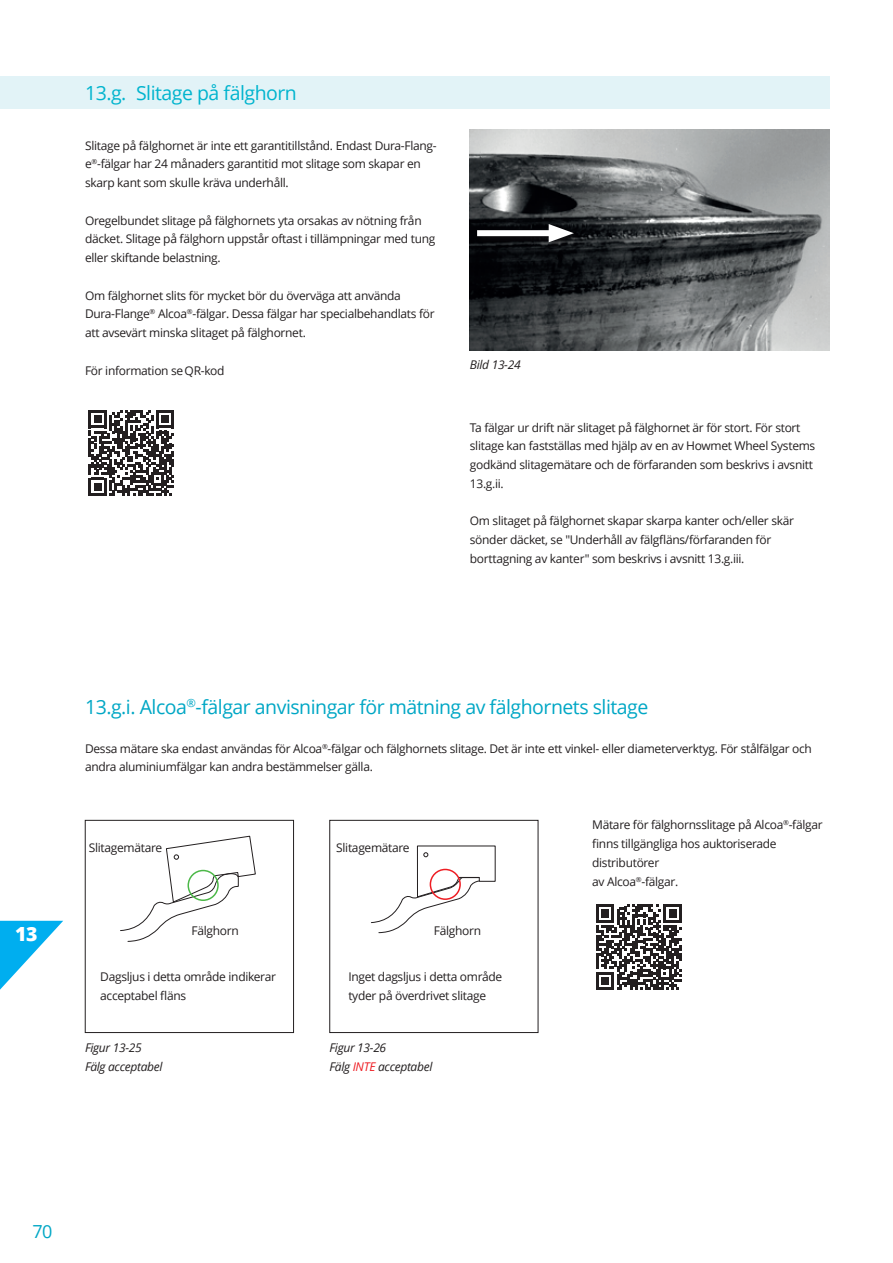
<style>
.page{position:relative;width:893px;height:1263px;background:#fff}
.page>*{position:absolute;margin:0;border:0;box-sizing:border-box;transform-origin:0 0}
.t1{font:19.5px "Open Sans";letter-spacing:-.025em;color:#00a7c5}
.t2{font:19.5px "Open Sans";letter-spacing:-.025em;color:#00b4ce}
.t3{font:800 19.5px "Open Sans";color:#fff}
.t4{font:18px "Open Sans";color:#00a7c5}
.t5{font:12px/18.8px "Open Sans";letter-spacing:-.025em;color:#231f20}
.t6{font:italic 12px/19.5px "Open Sans";letter-spacing:-.025em;color:#231f20}
.s1{color:#ee1d23}
</style>
<div class="page">
<div style="left:0;top:77px;width:829px;height:32px;background:#e2f3f7"></div>
<svg style="left:89px;top:410px;width:85px;height:86px"></svg>
<svg style="left:120px;top:835px;width:136px;height:107px"></svg>
<div style="left:85px;top:820px;width:209px;height:213px;border:1px solid #231f20"></div>
<div style="left:188px;top:870px;width:31px;height:31px;border:2px solid #4cb848;border-radius:50%"></div>
<svg style="left:371px;top:845px;width:125px;height:88px"></svg>
<div style="left:330px;top:820px;width:208px;height:213px;border:1px solid #231f20"></div>
<div style="left:430px;top:869px;width:31px;height:31px;border:2px solid #ee1d23;border-radius:50%"></div>
<img style="left:470px;top:130px;width:359px;height:221px">
<div style="left:475px;top:223px;width:106px;height:27px;background:#231f20;opacity:.35"></div>
<div style="left:477px;top:230px;width:82px;height:6px;background:#fff"></div>
<svg style="left:549px;top:224px;width:25px;height:18px"></svg>
<svg style="left:596px;top:904px;width:86px;height:86px"></svg>
<svg style="left:0;top:921px;width:63px;height:69px"></svg>
<h1 class="t2" style="left:85px;top:80px;width:213px">13.g. Slitage på fälghorn</h1>
<p class="t5" style="left:85px;top:135px;width:353px">Slitage på fälghornet är inte ett garantitillstånd. Endast Dura-Flang&shy;e<sup>®</sup>-fälgar har 24 månaders garantitid mot slitage som skapar en skarp kant som skulle kräva underhåll.</p>
<p class="t5" style="left:85px;top:210px;width:352px">Oregelbundet slitage på fälghornets yta orsakas av nötning från däcket. Slitage på fälghorn uppstår oftast i tillämpningar med tung eller skiftande belastning.</p>
<p class="t5" style="left:85px;top:285px;width:351px">Om fälghornet slits för mycket bör du överväga att använda<br>Dura-Flange<sup>®</sup> Alcoa<sup>®</sup>-fälgar. Dessa fälgar har specialbehandlats för att avsevärt minska slitaget på fälghornet.</p>
<p class="t5" style="left:85px;top:360px;width:141px">För information seQR-kod</p>
<p class="t6" style="left:470px;top:354px;width:52px">Bild 13-24</p>
<p class="t5" style="left:470px;top:418px;width:347px">Ta fälgar ur drift när slitaget på fälghornet är för stort. För stort slitage kan fastställas med hjälp av en av Howmet Wheel Systems godkänd slitagemätare och de förfaranden som beskrivs i avsnitt 13.g.ii.</p>
<p class="t5" style="left:470px;top:511px;width:326px">Om slitaget på fälghornet skapar skarpa kanter och/eller skär sönder däcket, se "Underhåll av fälgfläns/förfaranden för borttagning av kanter" som beskrivs i avsnitt 13.g.iii.</p>
<h1 class="t3" style="left:15px;top:918px;width:24px">13</h1>
<h1 class="t1" style="left:85px;top:693px;width:565px">13.g.i. Alcoa<sup>®</sup>-fälgar anvisningar för mätning av fälghornets slitage</h1>
<p class="t5" style="left:85px;top:739px;width:728px">Dessa mätare ska endast användas för Alcoa<sup>®</sup>-fälgar och fälghornets slitage. Det är inte ett vinkel- eller diameterverktyg. För stålfälgar och andra aluminiumfälgar kan andra bestämmelser gälla.</p>
<p class="t5" style="left:89px;top:838px;width:75px">Slitagemätare</p>
<p class="t5" style="left:336px;top:838px;width:75px">Slitagemätare</p>
<p class="t5" style="left:192px;top:920px;width:49px">Fälghorn</p>
<p class="t5" style="left:434px;top:920px;width:49px">Fälghorn</p>
<p class="t5" style="left:100px;top:967px;width:177px">Dagsljus i detta område indikerar acceptabel fläns</p>
<p class="t5" style="left:348px;top:967px;width:155px">Inget dagsljus i detta område tyder på överdrivet slitage</p>
<p class="t6" style="left:85px;top:1037px;width:79px">Figur 13-25<br>Fälg acceptabel</p>
<p class="t6" style="left:330px;top:1037px;width:104px">Figur 13-26<br>Fälg <span class="s1">INTE</span> acceptabel</p>
<p class="t5" style="left:592px;top:815px;width:232px">Mätare för fälghornsslitage på Alcoa<sup>®</sup>-fälgar finns tillgängliga hos auktoriserade distributörer<br>av Alcoa<sup>®</sup>-fälgar.</p>
<h2 class="t4" style="left:32px;top:1219px;width:22px">70</h2>
</div>
